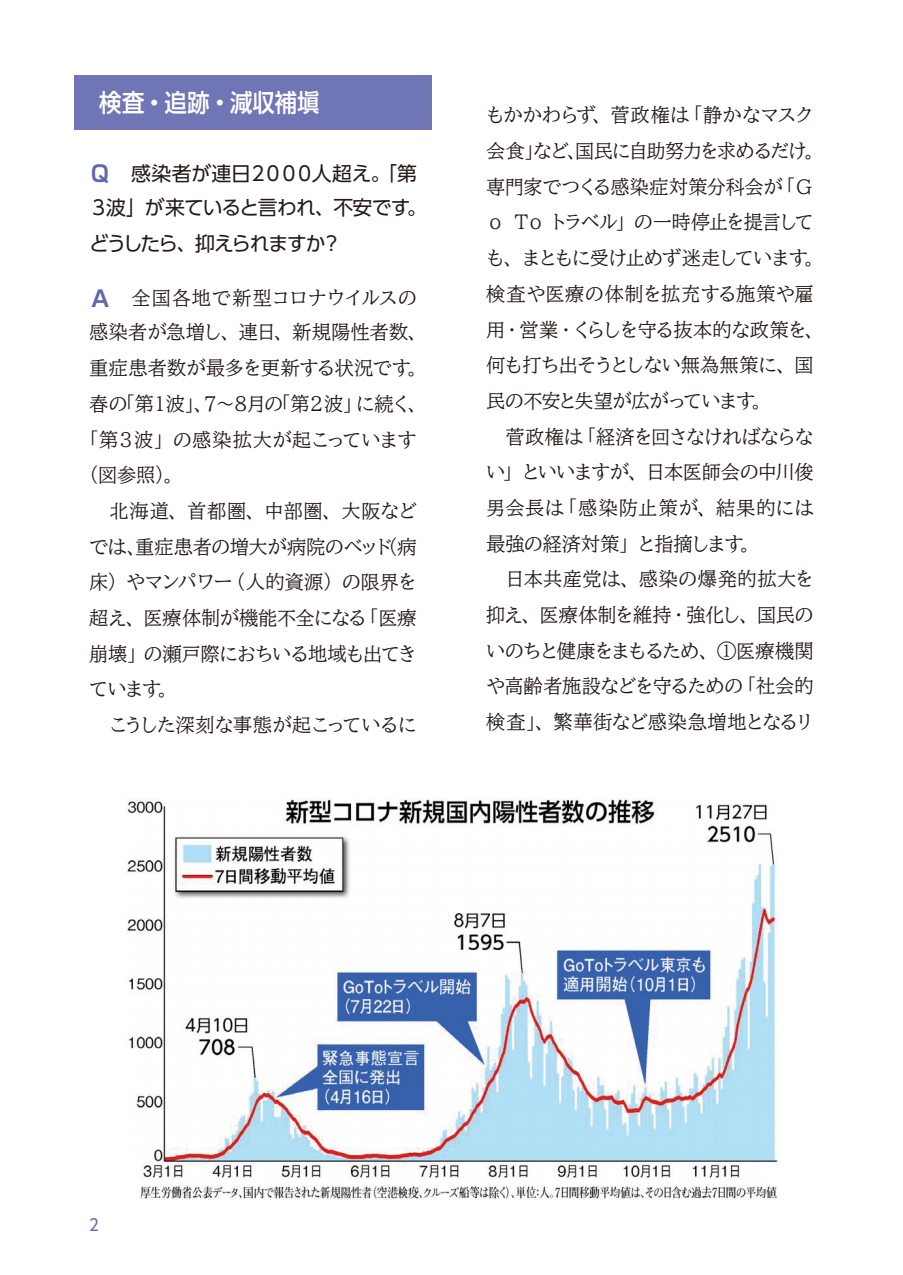
<style>
.page{position:relative;width:903px;height:1275px;background:#fff}
.page>*{position:absolute;margin:0;border:0;box-sizing:border-box;transform-origin:0 0}
.中見出し{font:500 24.85px "UD Shin Go C Oniz Pr 6";letter-spacing:.01em;color:#fff}
.本文_太字{font:19.78px/35px "UD Shin Go Pro";letter-spacing:-.055em;color:#231916}
.本文{font:19.25px/35.7px "BIZ UD Mincho Medium";letter-spacing:-.04em;color:#231916;text-align:justify}
.A本文{font:19.25px "BIZ UD Mincho Medium";letter-spacing:-.01em;color:#231916}
.A本文-2{font:19.25px "BIZ UD Mincho Medium";letter-spacing:-.11em;color:#231916}
.t1{font:16.1px "UD Shin Go C Oeiz Pr 6";color:#5f67ae}
.s1{font-family:"Shin Go Pro De";font-weight:700;font-size:22.4px;color:#5f67ae}
</style>
<div class="page">
<div style="left:74px;top:76px;width:358px;height:54px;background:#7075b6"></div>
<img style="left:127px;top:799px;width:651px;height:401px">
<p class="中見出し" style="left:99px;top:83px;width:222px">検査・追跡・減収補塡</p>
<p class="本文_太字" style="left:89px;top:155px;width:340px"><span class="s1">Ｑ</span>　感染者が連日２０００人超え。「第<br>３波」が来ていると言われ、不安です。どうしたら、抑えられますか？</p>
<p class="A本文" style="left:89px;top:288px;width:329px"><span class="s1">Ａ</span>　全国各地で新型コロナウイルスの</p>
<p class="A本文" style="left:89px;top:322px;width:339px">感染者が急増し、連日、新規陽性者数、</p>
<p class="A本文" style="left:89px;top:358px;width:339px">重症患者数が最多を更新する状況です。</p>
<p class="A本文-2" style="left:89px;top:394px;width:339px">春の「第１波」、７～８月の「第２波」に続く、</p>
<p class="A本文" style="left:79px;top:430px;width:339px">「第３波」の感染拡大が起こっています</p>
<p class="A本文" style="left:79px;top:465px;width:105px">（図参照）。</p>
<p class="本文" style="left:89px;top:493px;width:329px">　北海道、首都圏、中部圏、大阪などでは、重症患者の増大が病院のベッド（病床）やマンパワー（人的資源）の限界を超え、医療体制が機能不全になる「医療崩壊」の瀬戸際におちいる地域も出てきています。</p>
<p class="本文" style="left:89px;top:707px;width:329px">　こうした深刻な事態が起こっているに</p>
<p class="本文" style="left:486px;top:97px;width:339px;text-align:left">もかかわらず、菅政権は「静かなマスク会食」など、国民に自助努力を求めるだけ。専門家でつくる感染症対策分科会が「Ｇｏ Ｔｏ トラベル」の一時停止を提言しても、まともに受け止めず迷走しています。検査や医療の体制を拡充する施策や雇用・営業・くらしを守る抜本的な政策を、何も打ち出そうとしない無為無策に、国民の不安と失望が広がっています。</p>
<p class="本文" style="left:486px;top:418px;width:329px">　菅政権は「経済を回さなければならない」といいますが、日本医師会の中川俊男会長は「感染防止策が、結果的には最強の経済対策」と指摘します。</p>
<p class="本文" style="left:486px;top:561px;width:330px">　日本共産党は、感染の爆発的拡大を抑え、医療体制を維持・強化し、国民のいのちと健康をまもるため、①医療機関や高齢者施設などを守るための「社会的検査」、繁華街など感染急増地となるリ</p>
<p class="t1" style="left:89px;top:1212px;width:11px">2</p>
</div>
